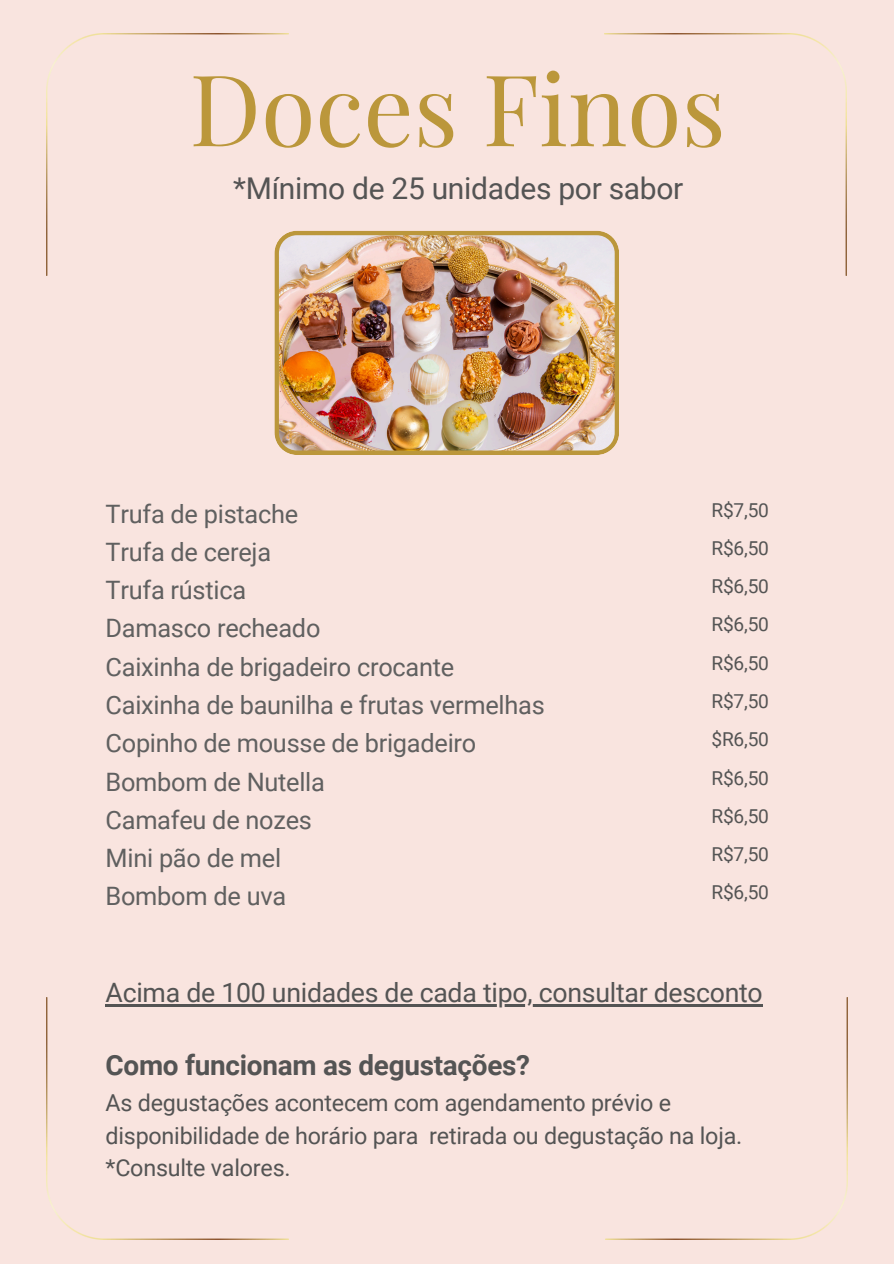
<style>
.page{position:relative;width:894px;height:1264px;background:#fff}
.page>*{position:absolute;margin:0;border:0;box-sizing:border-box;transform-origin:0 0}
.t1{font:99px "Playfair Display";color:#bb973b}
.t2{font:30px "Roboto";letter-spacing:-.01em;color:#545454}
.t3{font:700 27.9px "Roboto";letter-spacing:-.01em;color:#545454}
.t4{font:26.7px "Roboto";letter-spacing:-.01em;color:#545454}
.t5{font:25.35px/38.2px "Roboto";letter-spacing:-.01em;color:#606060}
.t6{font:23.25px/32.2px "Roboto";letter-spacing:-.01em;color:#545454}
.t7{font:19.2px "Roboto";letter-spacing:-.01em;color:#545454}
</style>
<div class="page">
<div style="left:0;top:0;width:893px;height:1263px;background:#f9e4df"></div>
<img style="left:46px;top:997px;width:242px;height:242px">
<img style="left:605px;top:997px;width:242px;height:242px">
<img style="left:46px;top:34px;width:242px;height:242px">
<img style="left:604px;top:34px;width:242px;height:242px">
<img style="left:274px;top:231px;width:344px;height:223px">
<hr style="left:105px;top:1004px;width:657px;height:2px;background:#545454">
<p class="t1" style="left:189px;top:39px;width:537px">Doces Finos</p>
<p class="t2" style="left:233px;top:171px;width:451px">*Mínimo de 25 unidades por sabor</p>
<p class="t5" style="left:105px;top:495px;width:440px">Trufa de pistache<br>Trufa de cereja<br>Trufa rústica<br>Damasco recheado<br>Caixinha de brigadeiro crocante<br>Caixinha de baunilha e frutas vermelhas<br>Copinho de mousse de brigadeiro<br>Bombom de Nutella<br>Camafeu de nozes<br>Mini pão de mel</p>
<h1 class="t5" style="left:105px;top:877px;width:182px">Bombom de uva</h1>
<h3 class="t7" style="left:711px;top:499px;width:59px">R$7,50</h3>
<p class="t7" style="left:711px;top:537px;width:59px">R$6,50</p>
<p class="t7" style="left:711px;top:575px;width:59px">R$6,50</p>
<p class="t7" style="left:711px;top:613px;width:59px">R$6,50</p>
<p class="t7" style="left:711px;top:652px;width:59px">R$6,50</p>
<p class="t7" style="left:711px;top:690px;width:59px">R$7,50</p>
<p class="t7" style="left:711px;top:728px;width:59px">$R6,50</p>
<p class="t7" style="left:711px;top:766px;width:59px">R$6,50</p>
<p class="t7" style="left:711px;top:805px;width:59px">R$6,50</p>
<p class="t7" style="left:711px;top:843px;width:59px">R$7,50</p>
<p class="t7" style="left:711px;top:881px;width:59px">R$6,50</p>
<p class="t4" style="left:105px;top:977px;width:658px">Acima de 100 unidades de cada tipo, consultar desconto</p>
<p class="t3" style="left:105px;top:1048px;width:426px">Como funcionam as degustações?</p>
<p class="t6" style="left:105px;top:1087px;width:638px">As degustações acontecem com agendamento prévio e disponibilidade de horário para retirada ou degustação na loja. *Consulte valores.</p>
</div>
